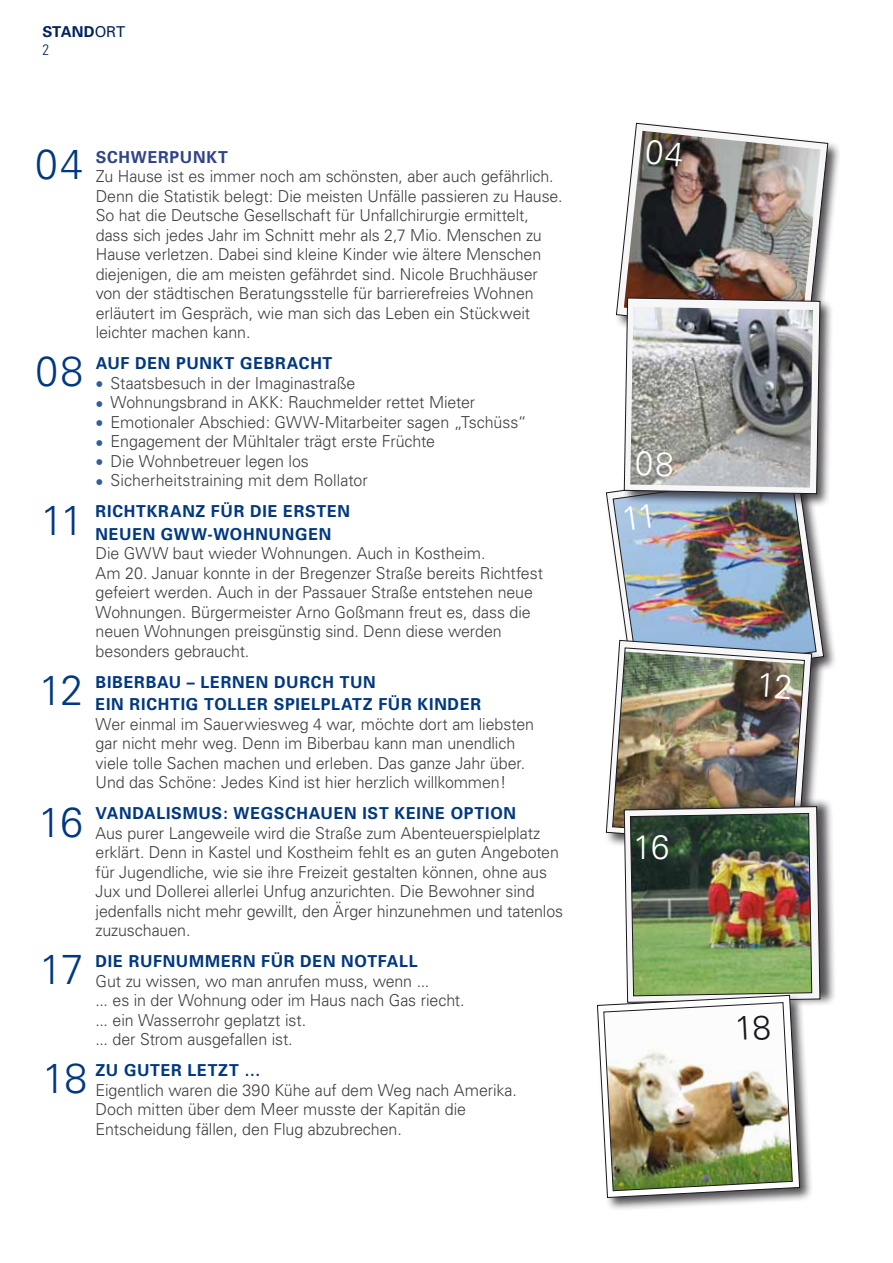
<style>
.page{position:relative;width:893px;height:1263px;background:#fff}
.page>*{position:absolute;margin:0;border:0;box-sizing:border-box;transform-origin:0 0}
.t1{font:300 42px "Univers";letter-spacing:-.015em;color:#003882}
.t2{font:300 33.9px "Univers";color:#fff}
.t3{font:300 16.5px/19.5px "Univers";letter-spacing:-.005em;color:#3e3d40}
.t4{font:700 16.5px/22.5px "Univers";letter-spacing:.045em;color:#003882}
.t5{font:700 16.5px "Univers";letter-spacing:.05em;color:#31448a}
.t6{font:700 15px/18px "Univers";letter-spacing:-.005em;color:#00225f}
.s1{font-weight:400}
.s2{font-weight:300;font-stretch:condensed}
.s3{color:#325f9c}
.s4{font-weight:700;color:#003882}
</style>
<div class="page">
<div style="left:614px;top:121px;width:228px;height:228px;background:#1a171c;opacity:.75"></div>
<div style="left:604px;top:464px;width:233px;height:233px;background:#1a171c;opacity:.75"></div>
<div style="left:622px;top:296px;width:212px;height:212px;background:#1a171c;opacity:.75"></div>
<div style="left:624px;top:797px;width:212px;height:213px;background:#1a171c;opacity:.75"></div>
<div style="left:596px;top:993px;width:218px;height:218px;background:#1a171c;opacity:.75"></div>
<img style="left:597px;top:123px;width:231px;height:1075px">
<p class="t6" style="left:43px;top:23px;width:84px">STAND<span class="s1">ORT<br></span><span class="s2">2</span></p>
<h1 class="t1" style="left:35px;top:139px;width:49px">04</h1>
<h1 class="t1" style="left:35px;top:345px;width:49px">08</h1>
<h1 class="t1" style="left:41px;top:495px;width:44px">11</h1>
<h1 class="t1" style="left:39px;top:665px;width:45px">12</h1>
<h1 class="t1" style="left:38px;top:797px;width:46px">16</h1>
<h1 class="t1" style="left:40px;top:944px;width:45px">17</h1>
<h1 class="t1" style="left:42px;top:1053px;width:46px">18</h1>
<p class="t5" style="left:96px;top:147px;width:130px">SCHWERPUN KT</p>
<p class="t3" style="left:96px;top:166px;width:469px">Zu Hause ist es immer noch am schönsten, aber auch gefährlich.<br>Denn die Statistik belegt: Die meisten U nfälle passieren zu Hause.<br>So hat die Deutsche Gesellschaft für U nfallchirurgie ermittelt, dass sich jedes Jahr im Schnitt mehr als 2,7 Mio. Menschen zu Hause verletzen. Dabei sind kleine Kinder wie ältere Menschen diejenigen, die am meisten gefährdet sind. N icole Bruchhäuser von der städtischen Beratungsstelle für barrierefreies Wohnen erläutert im Gespräch, wie man sich das Leben ein Stückweit leichter machen kann.</p>
<p class="t4" style="left:96px;top:352px;width:235px">AUF DEN PUN KT GEBRACHT</p>
<p class="t3" style="left:96px;top:373px;width:261px"><span class="s3">•</span> Staatsbesuch in der I maginastraße</p>
<p class="t3" style="left:96px;top:392px;width:381px"><span class="s3">•</span> Wohnungsbrand in AKK: Rauchmelder rettet Mieter</p>
<p class="t3" style="left:96px;top:412px;width:432px"><span class="s3">•</span> Emotionaler Abschied: GWW-Mitarbeiter sagen „Tschüss“</p>
<p class="t3" style="left:96px;top:431px;width:341px"><span class="s3">•</span> Engagement der Mühltaler trägt erste Früchte</p>
<p class="t3" style="left:96px;top:451px;width:215px"><span class="s3">•</span> Die Wohnbetreuer legen los</p>
<p class="t3" style="left:96px;top:465px;width:274px;line-height:31px"><span class="s3">•</span> Sicherheitstraining mit dem Rollator<br><span class="s4">RICHTKRANZ FÜR DIE ERSTEN</span></p>
<p class="t4" style="left:96px;top:522px;width:82px">NEUEN GWW</p>
<p class="t4" style="left:208px;top:522px;width:122px">-WOHNUNGEN</p>
<p class="t3" style="left:96px;top:543px;width:449px">Die GWW baut wieder Wohnungen. Auch in Kostheim.<br>Am 20. Januar konnte in der B regenzer Straße bereits Richtfest gefeiert werden. Auch in der Passauer Straße entstehen neue Wohnungen. Bürgermeister Arno Goßmann freut es, dass die neuen Wohnungen preisgünstig sind. Denn diese werden besonders gebraucht.</p>
<p class="t4" style="left:96px;top:670px;width:387px">BIBERBAU – LERNEN DURCH TUN<br>EIN RICHTIG TOLLER SPIELPLATZ FÜR KINDER</p>
<p class="t3" style="left:96px;top:714px;width:440px">Wer einmal im Sauerwiesweg 4 war, möchte dort am liebsten gar nicht mehr weg. Denn im Biberbau kann man unendlich viele tolle Sachen machen und erleben. Das ganze Jahr über.<br>U nd das Schöne: Jedes Kind ist hier herzlich willkommen!</p>
<p class="t4" style="left:96px;top:802px;width:25px">VANDA</p>
<p class="t4" style="left:156px;top:802px;width:358px">LISMUS : WEGSCHAUEN IST KEIN E OPTION</p>
<p class="t3" style="left:96px;top:823px;width:469px">Aus purer Langeweile wird die Straße zum Abenteuerspielplatz erklärt. Denn in Kastel und Kostheim fehlt es an guten Angeboten für Jugendliche, wie sie ihre Freizeit gestalten können, ohne aus Jux und Dollerei allerlei U nfug anzurichten. Die Bewohner sind jedenfalls nicht mehr gewillt, den Ärger hinzunehmen und tatenlos zuzuschauen.</p>
<p class="t4" style="left:96px;top:950px;width:323px">DIE RUFN UMMERN FÜR DEN NOTFALL</p>
<p class="t3" style="left:96px;top:971px;width:371px">G ut zu wissen, wo man anrufen muss, wenn ...<br>... es in der Wohnung oder im Haus nach Gas riecht. ... ein Wasserrohr geplatzt ist.<br>... der Strom ausgefallen ist.</p>
<p class="t4" style="left:96px;top:1059px;width:167px">ZU GUTER LETZT …</p>
<p class="t3" style="left:96px;top:1080px;width:423px">Eigentlich waren die 390 Kühe auf dem Weg nach Amerika.<br>Doch mitten über dem Meer musste der Kapitän die<br>Entscheidung fällen, den Flug abzubrechen.</p>
<h2 class="t2" style="left:633px;top:826px;width:38px">16</h2>
</div>
